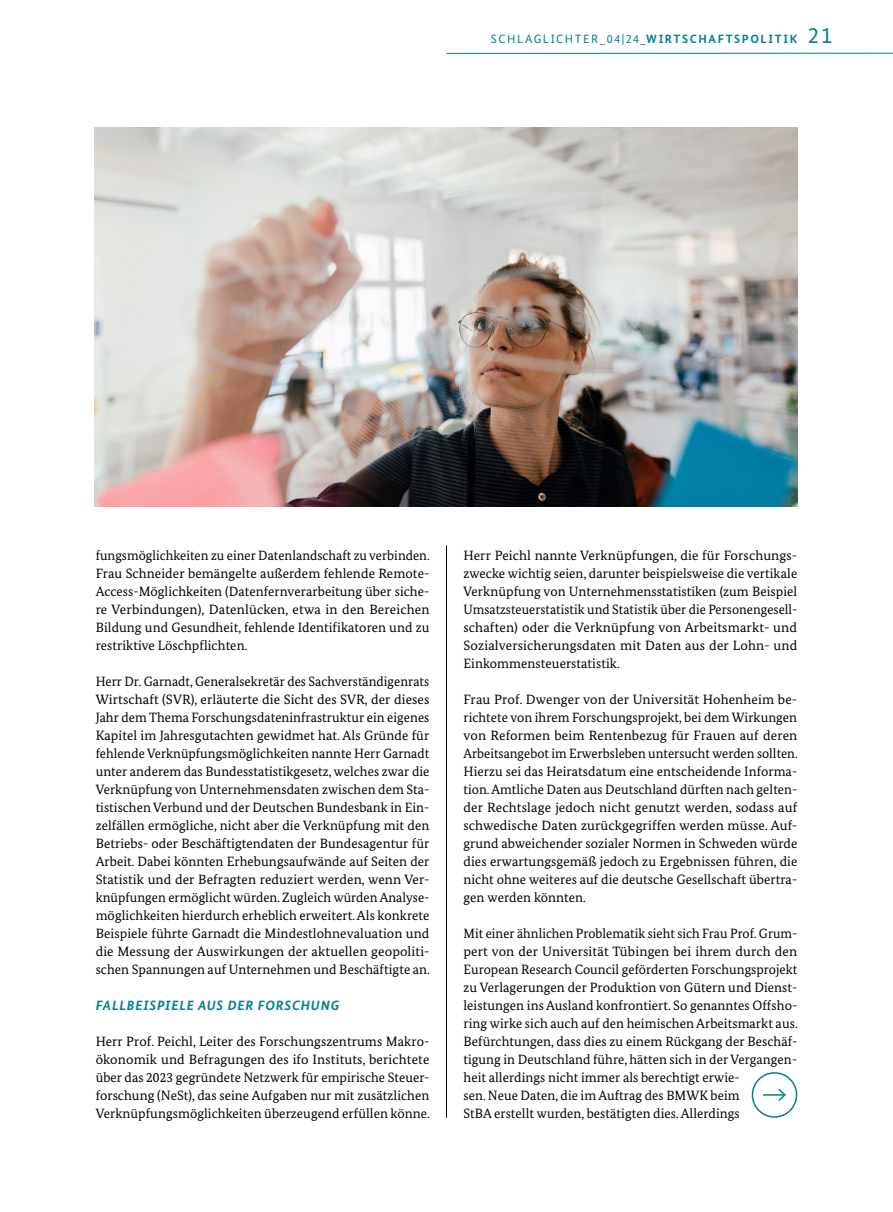
<style>
.page{position:relative;width:893px;height:1212px;background:#fff}
.page>*{position:absolute;margin:0;border:0;box-sizing:border-box;transform-origin:0 0}
.t1{font:13.5px/18px "Bundes Serif";letter-spacing:.005em;color:#000;text-align:justify}
.t2{font:italic 700 13.5px "Bundes Sans";letter-spacing:.06em;color:#00818b}
.t3{font:12px "Bundes Sans";letter-spacing:.13em;color:#00818b}
.s1{font-weight:700}
.s2{font-size:22.5px}
</style>
<div class="page">
<hr style="left:446px;top:53px;width:447px;height:1px;background:#00818b">
<hr style="left:446px;top:545px;width:1px;height:573px;background:#000">
<div style="left:752px;top:1072px;width:45px;height:46px;border:2px solid #00818b;border-radius:50%"></div>
<hr style="left:763px;top:1094px;width:22px;height:2px;background:#00818b">
<svg style="left:777px;top:1088px;width:9px;height:13px"></svg>
<img style="left:95px;top:128px;width:702px;height:378px">
<p class="t3" style="left:491px;top:32px;width:343px">SCHLAGLICHTER_04|24_<span class="s1">WIRTSCHAFTSPOLITIK</span> <span class="s2">21</span></p>
<p class="t1" style="left:96px;top:546px;width:335px">fungsmöglichkeiten zu einer Datenlandschaft zu verbinden.<br>Frau Schneider bemängelte außerdem fehlende Remote-Access-Möglichkeiten (Datenfernverarbeitung über siche&shy;re Verbindungen), Datenlücken, etwa in den Bereichen Bildung und Gesundheit, fehlende Identifikatoren und zu restriktive Löschpflichten.</p>
<p class="t1" style="left:96px;top:672px;width:336px">Herr Dr. Garnadt, Generalsekretär des Sachverständigenrats Wirtschaft (SVR), erläuterte die Sicht des SVR, der dieses Jahr dem Thema Forschungsdateninfrastruktur ein eigenes Kapitel im Jahresgutachten gewidmet hat. Als Gründe für fehlende Verknüpfungsmöglichkeiten nannte Herr Garnadt unter anderem das Bundesstatistikgesetz, welches zwar die Verknüpfung von Unternehmensdaten zwischen dem Sta&shy;tistischen Verbund und der Deutschen Bundesbank in Ein&shy;zelfällen ermögliche, nicht aber die Verknüpfung mit den Betriebs- oder Beschäftigtendaten der Bundesagentur für Arbeit. Dabei könnten Erhebungsaufwände auf Seiten der Statistik und der Befragten reduziert werden, wenn Ver&shy;knüpfungen ermöglicht würden. Zugleich würden Analyse&shy;möglichkeiten hierdurch erheblich erweitert. Als konkrete Beispiele führte Garnadt die Mindestlohnevaluation und die Messung der Auswirkungen der aktuellen geopoliti&shy;schen Spannungen auf Unternehmen und Beschäftigte an.</p>
<p class="t2" style="left:96px;top:997px;width:245px">FALLBEISPIELE AUS DER FORSCHUNG</p>
<p class="t1" style="left:96px;top:1032px;width:336px">Herr Prof. Peichl, Leiter des Forschungszentrums Makro&shy;ökonomik und Befragungen des ifo Instituts, berichtete über das 2023 gegründete Netzwerk für empirische Steuer&shy;forschung (NeSt), das seine Aufgaben nur mit zusätzlichen Verknüpfungsmöglichkeiten überzeugend erfüllen könne.</p>
<p class="t1" style="left:463px;top:546px;width:335px">Herr Peichl nannte Verknüpfungen, die für Forschungs&shy;zwecke wichtig seien, darunter beispielsweise die vertikale Verknüpfung von Unternehmensstatistiken (zum Beispiel Umsatzsteuerstatistik und Statistik über die Personengesell&shy;schaften) oder die Verknüpfung von Arbeitsmarkt- und Sozialversicherungsdaten mit Daten aus der Lohn- und Einkommensteuerstatistik.</p>
<p class="t1" style="left:463px;top:690px;width:336px">Frau Prof. Dwenger von der Universität Hohenheim be&shy;richtete von ihrem Forschungsprojekt, bei dem Wirkungen von Reformen beim Rentenbezug für Frauen auf deren Arbeitsangebot im Erwerbsleben untersucht werden sollten.<br>Hierzu sei das Heiratsdatum eine entscheidende Informa&shy;tion. Amtliche Daten aus Deutschland dürften nach gelten&shy;der Rechtslage jedoch nicht genutzt werden, sodass auf schwedische Daten zurückgegriffen werden müsse. Auf&shy;grund abweichender sozialer Normen in Schweden würde dies erwartungsgemäß jedoch zu Ergebnissen führen, die nicht ohne weiteres auf die deutsche Gesellschaft übertra&shy;gen werden könnten.</p>
<p class="t1" style="left:463px;top:924px;width:336px;text-align:left">Mit einer ähnlichen Problematik sieht sich Frau Prof. Grum&shy;pert von der Universität Tübingen bei ihrem durch den European Research Council geförderten Forschungsprojekt zu Verlagerungen der Produktion von Gütern und Dienst&shy;leistungen ins Ausland konfrontiert. So genanntes Offsho&shy;ring wirke sich auch auf den heimischen Arbeitsmarkt aus.<br>Befürchtungen, dass dies zu einem Rückgang der Beschäf&shy;tigung in Deutschland führe, hätten sich in der Vergangen&shy;heit allerdings nicht immer als berechtigt erwie-<br>sen. Neue Daten, die im Auftrag des BMWK beim<br>StBA erstellt wurden, bestätigten dies. Allerdings</p>
</div>
